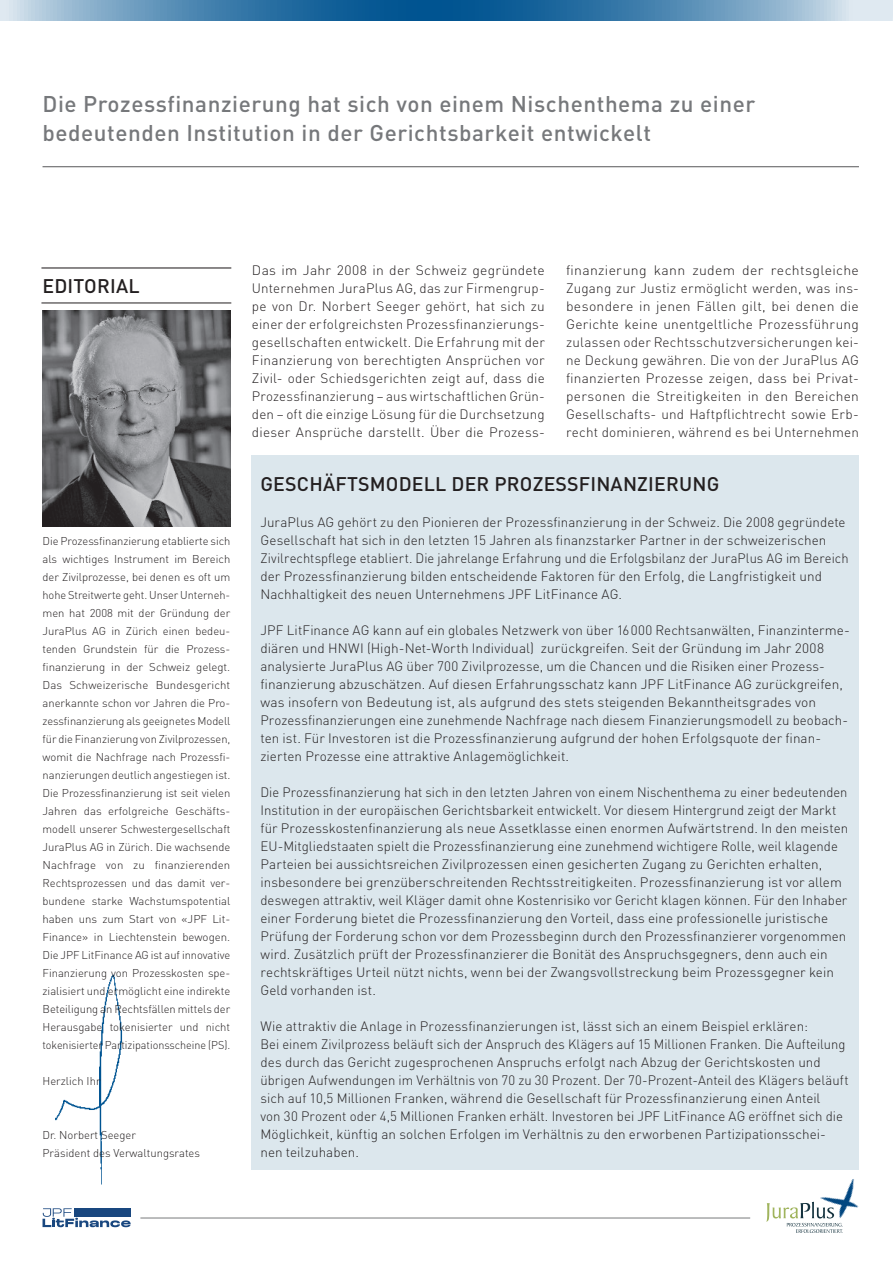
<style>
.page{position:relative;width:893px;height:1263px;background:#fff}
.page>*{position:absolute;margin:0;border:0;box-sizing:border-box;transform-origin:0 0}
.t1{font:500 22.5px/29.2px "DIN";letter-spacing:.025em;color:#76787b}
.t2{font:500 19.5px "DIN";letter-spacing:.01em;color:#231f20}
.t3{font:300 13.5px/18px "DIN";letter-spacing:.005em;color:#231f20}
.t4{font:300 13.5px/18px "DIN";letter-spacing:.005em;color:#231f20;scale:.96 1}
.t5{font:300 13.5px/18px "DIN";letter-spacing:.005em;color:#231f20;text-align:justify;scale:1.04 1}
.t6{font:300 11.25px/18px "DIN";color:#231f20;text-align:justify}
</style>
<div class="page">
<img style="left:55px;top:974px;width:68px;height:211px">
<hr style="left:43px;top:166px;width:816px;height:1px;background:#57585a">
<hr style="left:41px;top:267px;width:190px;height:1px;background:#231f20">
<hr style="left:41px;top:303px;width:190px;height:1px;background:#231f20">
<img style="left:43px;top:310px;width:187px;height:216px">
<div style="left:252px;top:454px;width:607px;height:715px;background:#dce7ed"></div>
<svg style="left:0;top:0;width:893px;height:21px;background:#558cb5"></svg>
<svg style="left:766px;top:1203px;width:77px;height:30px"></svg>
<img style="left:809px;top:1179px;width:50px;height:52px">
<hr style="left:140px;top:1218px;width:610px;height:1px;background:#57585a">
<svg style="left:43px;top:1208px;width:88px;height:19px"></svg>
<div style="left:74px;top:1208px;width:57px;height:8px;background:#19477f"></div>
<h1 class="t1" style="left:43px;top:89px;width:714px">Die Prozessfinanzierung hat sich von einem Nischenthema zu einer bedeutenden Institution in der Gerichtsbarkeit entwickelt</h1>
<h2 class="t2" style="left:43px;top:273px;width:99px">EDITORIAL</h2>
<p class="t6" style="left:43px;top:531px;width:189px">Die Prozessfinanzierung etablierte sich als wichtiges Instrument im Bereich der Zivilprozesse, bei denen es oft um hohe Streitwerte geht. Unser Unterneh&shy;men hat 2008 mit der Gründung der JuraPlus AG in Zürich einen bedeu&shy;tenden Grundstein für die Prozess&shy;finanzierung in der Schweiz gelegt.<br>Das Schweizerische Bundesgericht anerkannte schon vor Jahren die Pro&shy;zessfinanzierung als geeignetes Modell für die Finanzierung von Zivilprozessen, womit die Nachfrage nach Prozessfi&shy;nanzierungen deutlich angestiegen ist.<br>Die Prozessfinanzierung ist seit vielen Jahren das erfolgreiche Geschäfts&shy;modell unserer Schwestergesellschaft JuraPlus AG in Zürich. Die wachsende Nachfrage von zu finanzierenden Rechtsprozessen und das damit ver&shy;bundene starke Wachstumspotential haben uns zum Start von «JPF Lit-Finance» in Liechtenstein bewogen.<br>Die JPF LitFinance AG ist auf innovative Finanzierung von Prozesskosten spe&shy;zialisiert und ermöglicht eine indirekte Beteiligung an Rechtsfällen mittels der Herausgabe tokenisierter und nicht tokenisierter Partizipationsscheine (PS).</p>
<p class="t6" style="left:43px;top:1071px;width:60px">Herzlich Ihr</p>
<p class="t6" style="left:43px;top:1125px;width:159px">Dr. Norbert Seeger<br>Präsident des Verwaltungsrates</p>
<p class="t3" style="left:252px;top:261px;width:294px;text-align:justify">Das im Jahr 2008 in der Schweiz gegründete Unternehmen JuraPlus AG, das zur Firmengrup&shy;pe von Dr. Norbert Seeger gehört, hat sich zu einer der erfolgreichsten Prozessfinanzierungs&shy;gesellschaften entwickelt. Die Erfahrung mit der Finanzierung von berechtigten Ansprüchen vor Zivil- oder Schiedsgerichten zeigt auf, dass die Prozessfinanzierung – aus wirtschaftlichen Grün&shy;den – oft die einzige Lösung für die Durchsetzung dieser Ansprüche darstellt. Über die Prozess-</p>
<p class="t5" style="left:566px;top:261px;width:283px">finanzierung kann zudem der rechtsgleiche Zugang zur Justiz ermöglicht werden, was ins&shy;besondere in jenen Fällen gilt, bei denen die Gerichte keine unentgeltliche Prozessführung zulassen oder Rechtsschutzversicherungen kei&shy;ne Deckung gewähren. Die von der JuraPlus AG finanzierten Prozesse zeigen, dass bei Privat&shy;personen die Streitigkeiten in den Bereichen Gesellschafts- und Haftpflichtrecht sowie Erb&shy;recht dominieren, während es bei Unternehmen</p>
<h2 class="t2" style="left:260px;top:471px;width:460px">GESCHÄFTSMODELL DER PROZESSFINANZIERUNG</h2>
<p class="t3" style="left:260px;top:513px;width:590px">JuraPlus AG gehört zu den Pionieren der Prozessfinanzierung in der Schweiz. Die 2008 gegründete Gesellschaft hat sich in den letzten 15 Jahren als finanzstarker Partner in der schweizerischen Zivilrechtspflege etabliert. Die jahrelange Erfahrung und die Erfolgsbilanz der JuraPlus AG im Bereich der Prozessfinanzierung bilden entscheidende Faktoren für den Erfolg, die Langfristigkeit und Nachhaltigkeit des neuen Unternehmens JPF LitFinance AG.</p>
<p class="t3" style="left:260px;top:621px;width:591px">JPF LitFinance AG kann auf ein globales Netzwerk von über 16000 Rechtsanwälten, Finanzinterme&shy;diären und HNWI (High-Net-Worth Individual) zurückgreifen. Seit der Gründung im Jahr 2008 analysierte JuraPlus AG über 700 Zivilprozesse, um die Chancen und die Risiken einer Prozess&shy;finanzierung abzuschätzen. Auf diesen Erfahrungsschatz kann JPF LitFinance AG zurückgreifen, was insofern von Bedeutung ist, als aufgrund des stets steigenden Bekanntheitsgrades von Prozessfinanzierungen eine zunehmende Nachfrage nach diesem Finanzierungsmodell zu beobach&shy;ten ist. Für Investoren ist die Prozessfinanzierung aufgrund der hohen Erfolgsquote der finan&shy;zierten Prozesse eine attraktive Anlagemöglichkeit.</p>
<p class="t4" style="left:260px;top:783px;width:614px">Die Prozessfinanzierung hat sich in den letzten Jahren von einem Nischenthema zu einer bedeutenden Institution in der europäischen Gerichtsbarkeit entwickelt. Vor diesem Hintergrund zeigt der Markt für Prozesskostenfinanzierung als neue Assetklasse einen enormen Aufwärtstrend. In den meisten EU-Mitgliedstaaten spielt die Prozessfinanzierung eine zunehmend wichtigere Rolle, weil klagende Parteien bei aussichtsreichen Zivilprozessen einen gesicherten Zugang zu Gerichten erhalten, insbesondere bei grenzüberschreitenden Rechtsstreitigkeiten. Prozessfinanzierung ist vor allem deswegen attraktiv, weil Kläger damit ohne Kostenrisiko vor Gericht klagen können. Für den Inhaber einer Forderung bietet die Prozessfinanzierung den Vorteil, dass eine professionelle juristische Prüfung der Forderung schon vor dem Prozessbeginn durch den Prozessfinanzierer vorgenommen wird. Zusätzlich prüft der Prozessfinanzierer die Bonität des Anspruchsgegners, denn auch ein rechtskräftiges Urteil nützt nichts, wenn bei der Zwangsvollstreckung beim Prozessgegner kein Geld vorhanden ist.</p>
<p class="t3" style="left:260px;top:1017px;width:590px">Wie attraktiv die Anlage in Prozessfinanzierungen ist, lässt sich an einem Beispiel erklären:<br>Bei einem Zivilprozess beläuft sich der Anspruch des Klägers auf 15 Millionen Franken. Die Aufteilung des durch das Gericht zugesprochenen Anspruchs erfolgt nach Abzug der Gerichtskosten und übrigen Aufwendungen im Verhältnis von 70 zu 30 Prozent. Der 70-Prozent-Anteil des Klägers beläuft sich auf 10,5 Millionen Franken, während die Gesellschaft für Prozessfinanzierung einen Anteil<br>von 30 Prozent oder 4,5 Millionen Franken erhält. Investoren bei JPF LitFinance AG eröffnet sich die Möglichkeit, künftig an solchen Erfolgen im Verhältnis zu den erworbenen Partizipationsschei&shy;nen teilzuhaben.</p>
</div>
